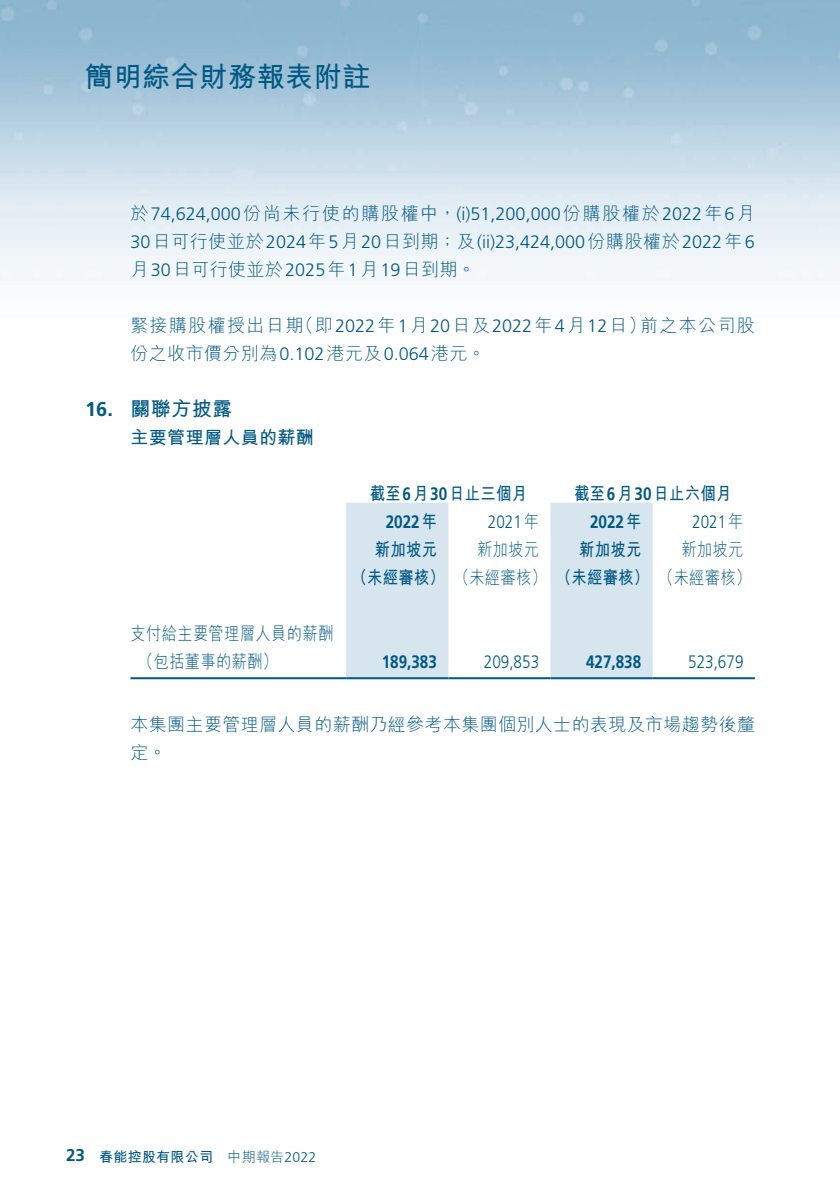
<style>
.page{position:relative;width:840px;height:1191px;background:#fff}
.page>*{position:absolute;margin:0;border:0;box-sizing:border-box;transform-origin:0 0}
.t1{font:700 28px "M Hei HK";letter-spacing:.02em;color:#005983}
._01_H1{font:700 20px "M Hei HK";letter-spacing:.02em;color:#005983}
._01_H1-2{font:700 20px "Frutiger LT Std";color:#005983}
._00_txt{font:300 18px/28px "Frutiger LT Std";color:#005983;text-align:justify}
._00_txt-2{font:300 18px/28px "M Hei HK";letter-spacing:.02em;color:#005983}
._50_Table_txt{font:700 18px "M Hei HK";letter-spacing:.02em;color:#005983;scale:.85 1}
._50_Table_txt-2{font:300 18px "M Hei HK";letter-spacing:.02em;color:#005983;scale:.85 1}
._50_Table_txt-3{font:300 18px "Frutiger LT Std";color:#005983;scale:.85 1}
._50_Table_txt-4{font:700 18px "Frutiger LT Std";color:#005983;scale:.85 1}
._02_H2{font:700 18px "M Hei HK";letter-spacing:.02em;color:#005983}
.t2{font:700 17px "Frutiger LT Std";color:#005983}
.t3{font:300 14px "M Hei HK";color:#005983}
.t4{font:700 14px "M Hei HK";letter-spacing:.015em;color:#005983}
.s1{font-family:"M Hei HK"}
.s2{font-family:"Frutiger LT Std"}
</style>
<div class="page">
<img style="left:0;top:0;width:839px;height:680px">
<svg style="left:346px;top:502px;width:306px;height:175px;fill:#d7e5ef"></svg>
<hr style="left:130px;top:677px;width:216px;height:2px;background:#005983">
<hr style="left:346px;top:677px;width:102px;height:2px;background:#005983">
<hr style="left:448px;top:677px;width:102px;height:2px;background:#005983">
<hr style="left:550px;top:677px;width:102px;height:2px;background:#005983">
<hr style="left:652px;top:677px;width:102px;height:2px;background:#005983">
<h1 class="t1" style="left:85px;top:56px;width:287px">簡明綜合財務報表附註</h1>
<p class="_01_H1-2" style="left:85px;top:397px;width:29px">16.</p>
<p class="_00_txt" style="left:130px;top:200px;width:625px"><span class="s1">於</span>74,624,000<span class="s1">份尚未行使的購股權中，</span> )i( 51,200,000<span class="s1">份購股權於</span>2022<span class="s1">年</span>6<span class="s1">月</span>30<span class="s1">日可行使並於</span>2024<span class="s1">年</span>5<span class="s1">月</span>20<span class="s1">日到期；及</span> )i i( 23,424,000<span class="s1">份購股權於</span>2022<span class="s1">年</span>6<span class="s1">月</span>30<span class="s1">日可行使並於</span>2025<span class="s1">年</span>1<span class="s1">月</span>19<span class="s1">日到期。</span></p>
<p class="_00_txt-2" style="left:639px;top:311px;width:116px">前之本公司股</p>
<p class="_00_txt" style="left:295px;top:312px;width:352px"><span class="s1">（即</span>2022<span class="s1">年</span>1<span class="s1">月</span>20<span class="s1">日及</span>2022<span class="s1">年</span>4<span class="s1">月</span>12<span class="s1">日）</span></p>
<p class="_00_txt-2" style="left:130px;top:311px;width:356px">緊接購股權授出日期<br>份之收市價分別為<span class="s2">0.102</span>港元及<span class="s2">0.064</span>港元。</p>
<p class="_01_H1" style="left:130px;top:394px;width:103px">關聯方披露</p>
<p class="_02_H2" style="left:130px;top:424px;width:185px">主要管理層人員的薪酬</p>
<p class="_50_Table_txt-2" style="left:130px;top:624px;width:240px">支付給主要管理層人員的薪酬</p>
<p class="_50_Table_txt-2" style="left:138px;top:652px;width:166px">（包括董事的薪酬(</p>
<p class="_50_Table_txt" style="left:369px;top:480px;width:186px">截至 月<span class="s2">6 30</span>日止三個月</p>
<p class="_50_Table_txt" style="left:573px;top:480px;width:186px">截至 月<span class="s2">6 30</span>日止六個月</p>
<p class="_50_Table_txt-4" style="left:385px;top:511px;width:62px">2022<span class="s1">年</span></p>
<p class="_50_Table_txt-3" style="left:487px;top:512px;width:62px">2021 <span class="s1">年</span></p>
<p class="_50_Table_txt-4" style="left:589px;top:511px;width:62px">2022 <span class="s1">年</span></p>
<p class="_50_Table_txt-3" style="left:691px;top:512px;width:62px">2021 <span class="s1">年</span></p>
<p class="_50_Table_txt" style="left:374px;top:536px;width:75px">新加坡元</p>
<p class="_50_Table_txt-2" style="left:476px;top:540px;width:75px">新加坡元</p>
<p class="_50_Table_txt" style="left:578px;top:536px;width:75px">新加坡元</p>
<p class="_50_Table_txt-2" style="left:681px;top:540px;width:75px">新加坡元</p>
<p class="_50_Table_txt" style="left:351px;top:564px;width:111px">（未經審核）</p>
<p class="_50_Table_txt-2" style="left:453px;top:568px;width:111px">（未經審核）</p>
<p class="_50_Table_txt" style="left:556px;top:564px;width:111px">（未經審核）</p>
<p class="_50_Table_txt-2" style="left:658px;top:568px;width:111px">（未經審核(</p>
<p class="_50_Table_txt-4" style="left:381px;top:651px;width:67px">189,383</p>
<p class="_50_Table_txt-3" style="left:483px;top:652px;width:67px">209,853</p>
<p class="_50_Table_txt-4" style="left:585px;top:651px;width:67px">427,838</p>
<p class="_50_Table_txt-3" style="left:687px;top:652px;width:67px">523,679</p>
<p class="_00_txt-2" style="left:130px;top:710px;width:625px">本集團主要管理層人員的薪酬乃經參考本集團個別人士的表現及市場趨勢後釐定。</p>
<p class="t2" style="left:66px;top:1145px;width:20px">23</p>
<p class="t4" style="left:99px;top:1146px;width:115px">春能控股有限公司</p>
<p class="t3" style="left:227px;top:1149px;width:90px">中期報告<span class="s2">2022</span></p>
</div>
